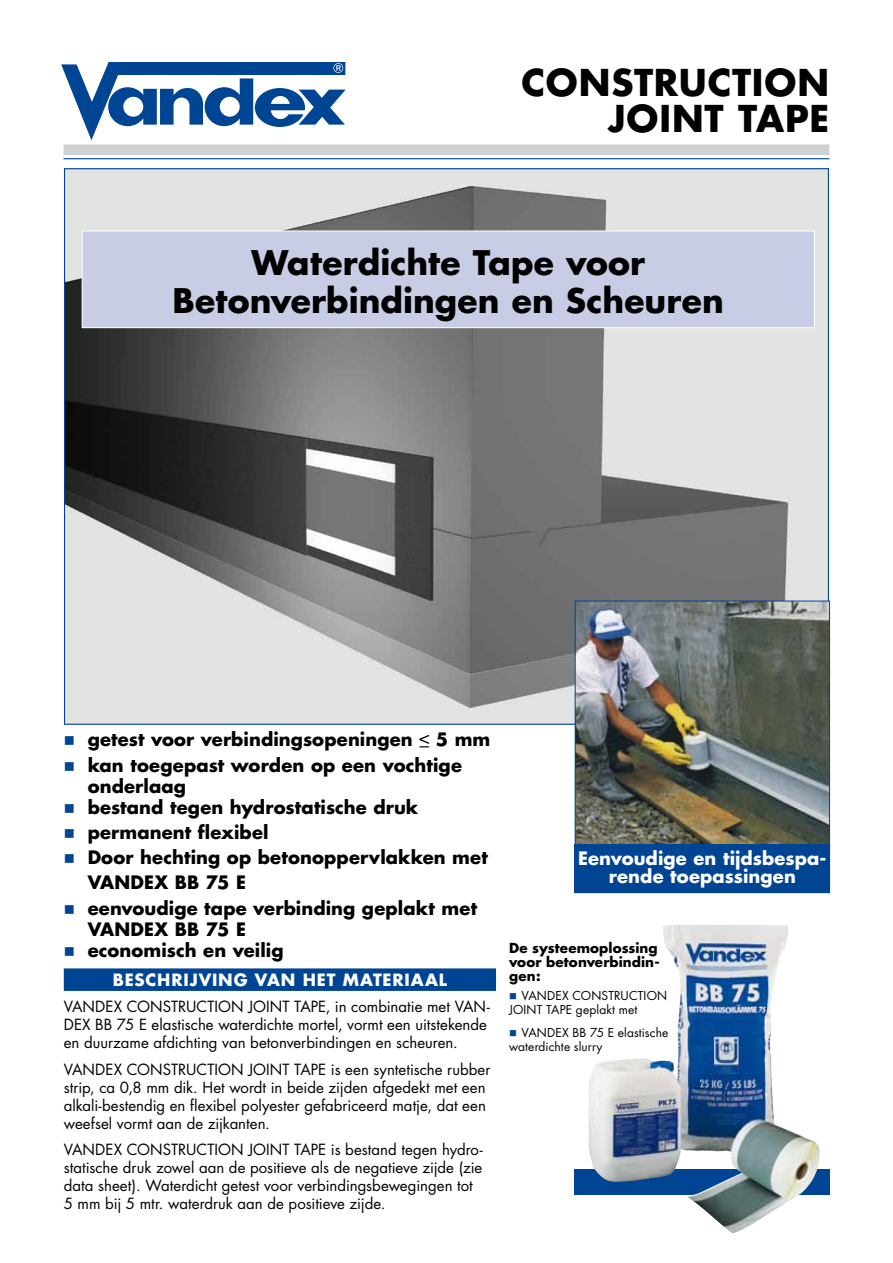
<style>
.page{position:relative;width:893px;height:1263px;background:#fff}
.page>*{position:absolute;margin:0;border:0;box-sizing:border-box;transform-origin:0 0}
.t1{font:700 36px/36px "Futura";letter-spacing:.02em;color:#000;text-align:right}
.t2{font:700 33px/37.5px "Futura";letter-spacing:.005em;color:#000;text-align:center}
.t3{font:700 18px/21px "Futura";letter-spacing:.01em;color:#000}
.t4{font:700 18px/18px "Futura";letter-spacing:.005em;color:#fff;text-align:center}
.t5{font:700 16.5px "Futura";letter-spacing:.055em;color:#fff}
.t6{font:15px/18px "Futura";color:#000}
.t7{font:700 13.5px/14.2px "Futura";letter-spacing:.01em;color:#000}
.t8{font:12px/14.2px "Futura";letter-spacing:.01em;color:#000}
.s1{color:#004494}
.s2{font-family:"Times New Roman"}
</style>
<div class="page">
<img style="left:66px;top:170px;width:761px;height:553px">
<img style="left:577px;top:603px;width:251px;height:241px">
<div style="left:82px;top:231px;width:732px;height:97px;background:#c8cce5"></div>
<div style="left:82px;top:231px;width:733px;height:97px;border:1px solid #fff"></div>
<div style="left:64px;top:968px;width:432px;height:23px;background:#004494"></div>
<div style="left:575px;top:844px;width:255px;height:49px;background:#004494"></div>
<div style="left:64px;top:144px;width:765px;height:11px;background:#d0d1d2"></div>
<hr style="left:64px;top:158px;width:765px;height:1px;background:#004494">
<svg style="left:62px;top:62px;width:284px;height:78px"></svg>
<div style="left:575px;top:1169px;width:255px;height:26px;background:#004494"></div>
<img style="left:588px;top:925px;width:232px;height:308px">
<h1 class="t1" style="left:522px;top:64px;width:309px">CONSTRUCTION<br>JOINT TAPE</h1>
<h2 class="t2" style="left:173px;top:244px;width:553px">Waterdichte Tape voor<br>Betonverbindingen en Scheuren</h2>
<p class="t3" style="left:64px;top:729px;width:428px"><span class="s1">■</span> getest voor verbindingsopeningen <span class="s2">≤</span> 5 mm</p>
<p class="t3" style="left:88px;top:754px;width:376px;text-indent:-24px"><span class="s1">■</span> kan toegepast worden op een vochtige onderlaag</p>
<p class="t3" style="left:64px;top:796px;width:356px"><span class="s1">■</span> bestand tegen hydrostatische druk</p>
<p class="t3" style="left:64px;top:821px;width:206px"><span class="s1">■</span> permanent flexibel</p>
<p class="t3" style="left:88px;top:844px;width:402px;line-height:25.2px;text-indent:-24px"><span class="s1">■</span> Door hechting op betonoppervlakken met<br>VANDEX BB 75 E</p>
<p class="t3" style="left:88px;top:897px;width:391px;text-indent:-24px"><span class="s1">■</span> eenvoudige tape verbinding geplakt met<br>VANDEX BB 75 E</p>
<p class="t3" style="left:64px;top:939px;width:221px"><span class="s1">■</span> economisch en veilig</p>
<p class="t5" style="left:113px;top:969px;width:157px">Beschrijving van</p>
<p class="t5" style="left:303px;top:969px;width:69px">het mate</p>
<p class="t5" style="left:393px;top:969px;width:56px">riaal</p>
<p class="t6" style="left:64px;top:998px;width:428px">VANDEX CONSTRUCTION JOINT TAPE, in combinatie met VAN-<br>DEX BB 75 E elastische waterdichte mortel, vormt een uitstekende en duurzame afdichting van betonverbindingen en scheuren.</p>
<p class="t6" style="left:64px;top:1060px;width:428px">VANDEX CONSTRUCTION JOINT TAPE is een syntetische rubber strip, ca 0,8 mm dik. Het wordt in beide zijden afgedekt met een alkali-bestendig en flexibel polyester gefabriceerd matje, dat een weefsel vormt aan de zijkanten.</p>
<p class="t6" style="left:64px;top:1141px;width:421px">VANDEX CONSTRUCTION JOINT TAPE is bestand tegen hydro&shy;statische druk zowel aan de positieve als de negatieve zijde (zie data sheet). Waterdicht getest voor verbindingsbewegingen tot 5 mm bij 5 mtr. waterdruk aan de positieve zijde.</p>
<p class="t4" style="left:578px;top:849px;width:250px">Eenvoudige en tijdsbespa&shy;rende toepassingen</p>
<p class="t7" style="left:509px;top:940px;width:152px">De systeemoplossing voor betonverbindin&shy;gen:</p>
<p class="t8" style="left:509px;top:988px;width:160px"><span class="s1">■</span> VANDEX CONSTRUCTION<br>JOINT TAPE geplakt met</p>
<p class="t8" style="left:509px;top:1025px;width:161px"><span class="s1">■</span> VANDEX BB 75 E elastische waterdichte slurry</p>
</div>
